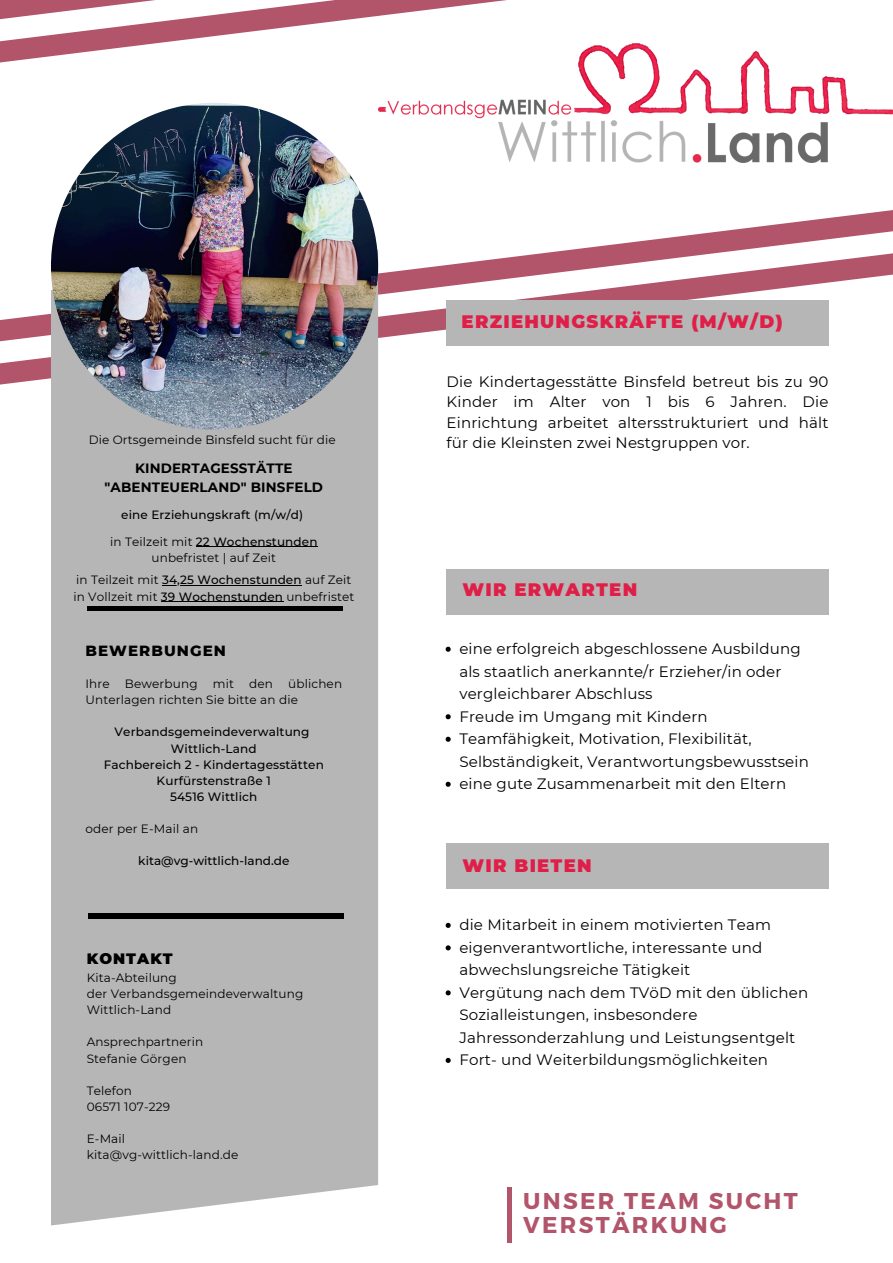
<style>
.page{position:relative;width:893px;height:1263px;background:#fff}
.page>*{position:absolute;margin:0;border:0;box-sizing:border-box;transform-origin:0 0}
.t1{font:700 22.88px/24.2px "Montserrat";letter-spacing:.1em;color:#b2546a}
.t2{font:900 18.08px "Montserrat";letter-spacing:.07em;color:#df1f48}
.t3{font:15.08px/22.5px "Montserrat";letter-spacing:.01em;color:#000}
.t4{font:800 15.08px "Montserrat";letter-spacing:.07em;color:#000}
.t5{font:900 15.08px "Montserrat";letter-spacing:.07em;color:#000}
.t6{font:700 13.5px/18.8px "Montserrat";letter-spacing:.01em;color:#000;text-align:center}
.t7{font:12px/16px "Montserrat";letter-spacing:.01em;color:#000}
.t8{font:500 12px/16px "Montserrat";letter-spacing:.01em;color:#000;text-align:center}
.s1{font-weight:500}
</style>
<div class="page">
<svg style="left:0;top:301px;width:829px;height:84px"></svg>
<div style="left:51px;top:301px;width:327px;height:924px;background:#b7b6b6"></div>
<svg style="left:51px;top:103px;width:842px;height:198px"></svg>
<svg style="left:0;top:0;width:507px;height:63px"></svg>
<div style="left:87px;top:606px;width:255px;height:5px;background:#000"></div>
<div style="left:88px;top:914px;width:256px;height:5px;background:#000"></div>
<div style="left:446px;top:301px;width:382px;height:45px;background:#b7b6b6"></div>
<div style="left:446px;top:569px;width:383px;height:45px;background:#b7b6b6"></div>
<div style="left:446px;top:843px;width:383px;height:45px;background:#b7b6b6"></div>
<img style="left:51px;top:103px;width:327px;height:327px;border-radius:50%">
<img style="left:378px;top:43px;width:515px;height:119px">
<hr style="left:507px;top:1187px;width:4px;height:55px;background:#b2546a">
<svg style="left:445px;top:647px;width:6px;height:5px"></svg>
<svg style="left:445px;top:714px;width:6px;height:5px"></svg>
<svg style="left:445px;top:737px;width:6px;height:5px"></svg>
<svg style="left:445px;top:782px;width:6px;height:5px"></svg>
<svg style="left:445px;top:923px;width:6px;height:5px"></svg>
<svg style="left:445px;top:945px;width:6px;height:5px"></svg>
<svg style="left:445px;top:990px;width:6px;height:5px"></svg>
<svg style="left:445px;top:1058px;width:6px;height:5px"></svg>
<hr style="left:196px;top:546px;width:122px;height:1px;background:#000">
<hr style="left:162px;top:585px;width:140px;height:1px;background:#000">
<hr style="left:161px;top:601px;width:122px;height:1px;background:#000">
<p class="t7" style="left:89px;top:432px;width:249px">Die Ortsgemeinde Binsfeld sucht für die</p>
<p class="t6" style="left:105px;top:458px;width:220px">KINDERTAGESSTÄTTE "ABENTEUERLAND" BINSFELD</p>
<p class="t8" style="left:121px;top:507px;width:183px">eine Erziehungskraft (m/w/d)</p>
<p class="t7" style="left:110px;top:533px;width:209px;line-height:16.6px;text-align:center">in Teilzeit mit <span class="s1">22 Wochenstunden </span>unbefristet | auf Zeit</p>
<p class="t7" style="left:73px;top:571px;width:282px;line-height:16.6px">in Teilzeit mit <span class="s1">34,25 Wochenstunden</span> auf Zeit in Vollzeit mit <span class="s1">39 Wochenstunden</span> unbefristet</p>
<p class="t4" style="left:85px;top:641px;width:142px">BEWERBUNGEN</p>
<h4 class="t7" style="left:85px;top:676px;width:258px;text-indent:203px">üblichen<br>Unterlagen richten Sie bitte an die</h4>
<h3 class="t8" style="left:104px;top:724px;width:222px">Verbandsgemeindeverwaltung<br>Wittlich-Land<br>Fachbereich 2 - Kindertagesstätten<br>Kurfürstenstraße 1<br>54516 Wittlich</h3>
<p class="t7" style="left:85px;top:820px;width:114px">oder per E-Mail an</p>
<h6 class="t8" style="left:138px;top:852px;width:153px">kita@vg-wittlich-land.de</h6>
<h4 class="t7" style="left:85px;top:676px;width:26px">Ihre</h4>
<h4 class="t7" style="left:125px;top:676px;width:74px">Bewerbung</h4>
<h4 class="t7" style="left:213px;top:676px;width:23px">mit</h4>
<h4 class="t7" style="left:249px;top:676px;width:25px">den</h4>
<h2 class="t5" style="left:87px;top:949px;width:87px">KONTAKT</h2>
<p class="t7" style="left:87px;top:970px;width:92px">Kita-Abteilung</p>
<h6 class="t7" style="left:87px;top:986px;width:218px">der Verbandsgemeindeverwaltung<br>Wittlich-Land</h6>
<h3 class="t7" style="left:87px;top:1034px;width:118px">Ansprechpartnerin</h3>
<p class="t7" style="left:87px;top:1050px;width:101px">Stefanie Görgen</p>
<p class="t7" style="left:87px;top:1082px;width:47px">Telefon</p>
<p class="t7" style="left:87px;top:1098px;width:85px">06571 107-229</p>
<p class="t7" style="left:87px;top:1130px;width:40px">E-Mail</p>
<p class="t7" style="left:87px;top:1146px;width:153px">kita@vg-wittlich-land.de</p>
<p class="t2" style="left:461px;top:310px;width:322px">ERZIEHUNGSKRÄFTE (M/W/D)</p>
<p class="t3" style="left:446px;top:372px;width:383px;line-height:20.3px;text-align:justify">Die Kindertagesstätte Binsfeld betreut bis zu 90<br>Kinder im Alter von 1 bis 6 Jahren. Die Einrichtung arbeitet altersstrukturiert und hält für die Kleinsten zwei Nestgruppen vor.</p>
<p class="t2" style="left:462px;top:579px;width:176px">WIR ERWARTEN</p>
<p class="t3" style="left:459px;top:637px;width:343px">eine erfolgreich abgeschlossene Ausbildung als staatlich anerkannte/r Erzieher/in oder vergleichbarer Abschluss</p>
<p class="t3" style="left:459px;top:705px;width:250px">Freude im Umgang mit Kindern</p>
<h2 class="t3" style="left:459px;top:727px;width:351px">Teamfähigkeit, Motivation, Flexibilität,<br>Selbständigkeit, Verantwortungsbewusstsein</h2>
<p class="t3" style="left:459px;top:772px;width:328px">eine gute Zusammenarbeit mit den Eltern</p>
<p class="t2" style="left:462px;top:854px;width:131px">WIR BIETEN</p>
<p class="t3" style="left:459px;top:913px;width:313px">die Mitarbeit in einem motivierten Team</p>
<p class="t3" style="left:459px;top:936px;width:304px">eigenverantwortliche, interessante und abwechslungsreiche Tätigkeit</p>
<h2 class="t3" style="left:459px;top:981px;width:350px">Vergütung nach dem TVöD mit den üblichen<br>Sozialleistungen, insbesondere<br>Jahressonderzahlung und Leistungsentgelt</h2>
<p class="t3" style="left:459px;top:1048px;width:310px">Fort- und Weiterbildungsmöglichkeiten</p>
<p class="t1" style="left:523px;top:1188px;width:276px">UNSER TEAM SUCHT<br>VERSTÄRKUNG</p>
</div>
